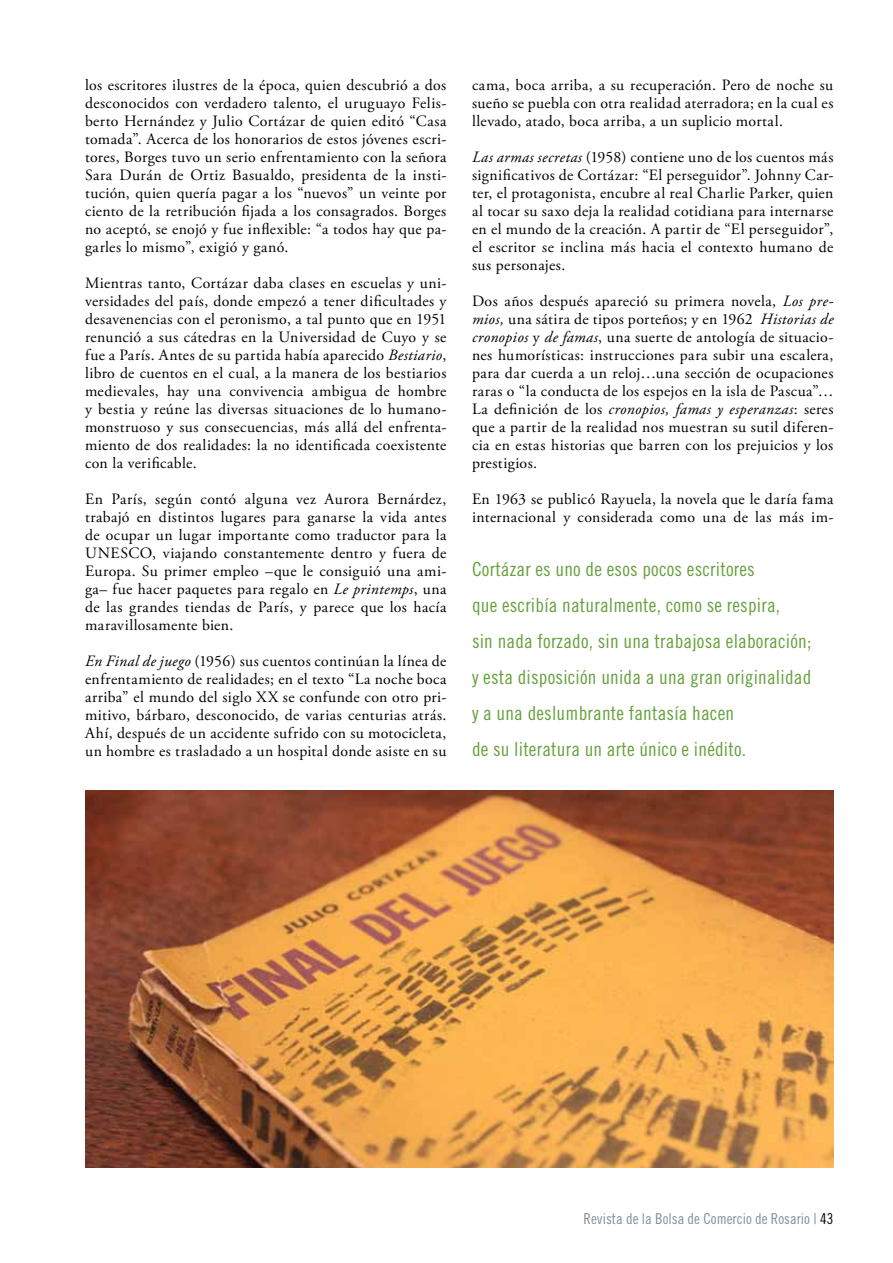
<style>
.page{position:relative;width:893px;height:1263px;background:#fff}
.page>*{position:absolute;margin:0;border:0;box-sizing:border-box;transform-origin:0 0}
.t1{font:19.5px/36px "Trade Gothic Cond Eighteen";letter-spacing:.01em;color:#66a03d}
.t2{font:15.75px/18px "Adobe Garamond Pro";letter-spacing:.025em;color:#000;text-align:justify}
.t3{font:15px "Trade Gothic Cond Eighteen";color:#839097}
.s1{font-style:italic}
.s2{color:#000}
</style>
<div class="page">
<img style="left:85px;top:791px;width:748px;height:376px">
<p class="t2" style="left:85px;top:77px;width:363px">los escritores ilustres de la época, quien descubrió a dos desconocidos con verdadero talento, el uruguayo Felis&shy;berto Hernández y Julio Cortázar de quien editó “Casa tomada”. Acerca de los honorarios de estos jóvenes escri&shy;tores, Borges tuvo un serio enfrentamiento con la señora Sara Durán de Ortiz Basualdo, presidenta de la insti&shy;tución, quien quería pagar a los “nuevos” un veinte por ciento de la retribución fijada a los consagrados. Borges no aceptó, se enojó y fue inflexible: “a todos hay que pa&shy;garles lo mismo”, exigió y ganó.</p>
<p class="t2" style="left:85px;top:275px;width:363px">Mientras tanto, Cortázar daba clases en escuelas y uni&shy;versidades del país, donde empezó a tener dificultades y desavenencias con el peronismo, a tal punto que en 1951 renunció a sus cátedras en la Universidad de Cuyo y se fue a París. Antes de su partida había aparecido <span class="s1">Bestiario</span>, libro de cuentos en el cual, a la manera de los bestiarios medievales, hay una convivencia ambigua de hombre y bestia y reúne las diversas situaciones de lo humano&shy;monstruoso y sus consecuencias, más allá del enfrenta&shy;miento de dos realidades: la no identificada coexistente con la verificable.</p>
<p class="t2" style="left:85px;top:491px;width:363px">En París, según contó alguna vez Aurora Bernárdez, trabajó en distintos lugares para ganarse la vida antes de ocupar un lugar importante como traductor para la UNESCO, viajando constantemente dentro y fuera de Europa. Su primer empleo –que le consiguió una ami&shy;ga– fue hacer paquetes para regalo en <span class="s1">Le printemps</span>, una de las grandes tiendas de París, y parece que los hacía maravillosamente bien.</p>
<p class="t2" style="left:85px;top:653px;width:363px"><span class="s1">En Final de juego</span> (1956) sus cuentos continúan la línea de enfrentamiento de realidades; en el texto “La noche boca arriba” el mundo del siglo XX se confunde con otro pri&shy;mitivo, bárbaro, desconocido, de varias centurias atrás.<br>Ahí, después de un accidente sufrido con su motocicleta, un hombre es trasladado a un hospital donde asiste en su</p>
<p class="t2" style="left:472px;top:77px;width:363px">cama, boca arriba, a su recuperación. Pero de noche su sueño se puebla con otra realidad aterradora; en la cual es llevado, atado, boca arriba, a un suplicio mortal.</p>
<p class="t2" style="left:472px;top:149px;width:363px"><span class="s1">Las armas secretas</span> (1958) contiene uno de los cuentos más significativos de Cortázar: “El perseguidor”. Johnny Car&shy;ter, el protagonista, encubre al real Charlie Parker, quien al tocar su saxo deja la realidad cotidiana para internarse en el mundo de la creación. A partir de “El perseguidor”, el escritor se inclina más hacia el contexto humano de sus personajes.</p>
<p class="t2" style="left:472px;top:293px;width:363px">Dos años después apareció su primera novela, <span class="s1">Los pre&shy;mios,</span> una sátira de tipos porteños; y en 1962 <span class="s1">Historias de cronopios</span> y <span class="s1">de famas</span>, una suerte de antología de situacio&shy;nes humorísticas: instrucciones para subir una escalera, para dar cuerda a un reloj…una sección de ocupaciones raras o “la conducta de los espejos en la isla de Pascua”… La definición de los <span class="s1">cronopios, famas y esperanzas</span>: seres que a partir de la realidad nos muestran su sutil diferen&shy;cia en estas historias que barren con los prejuicios y los prestigios.</p>
<p class="t2" style="left:472px;top:491px;width:363px">En 1963 se publicó Rayuela, la novela que le daría fama internacional y considerada como una de las más im-</p>
<p class="t1" style="left:472px;top:551px;width:341px">Cortázar es uno de esos pocos escritores<br>que escribía naturalmente, como se respira,<br>sin nada forzado, sin una trabajosa elaboración; y esta disposición unida a una gran originalidad y a una deslumbrante fantasía hacen<br>de su literatura un arte único e inédito.</p>
<p class="t3" style="left:583px;top:1210px;width:251px">Revista de la Bolsa de Comercio de Rosario | <span class="s2">43</span></p>
</div>
